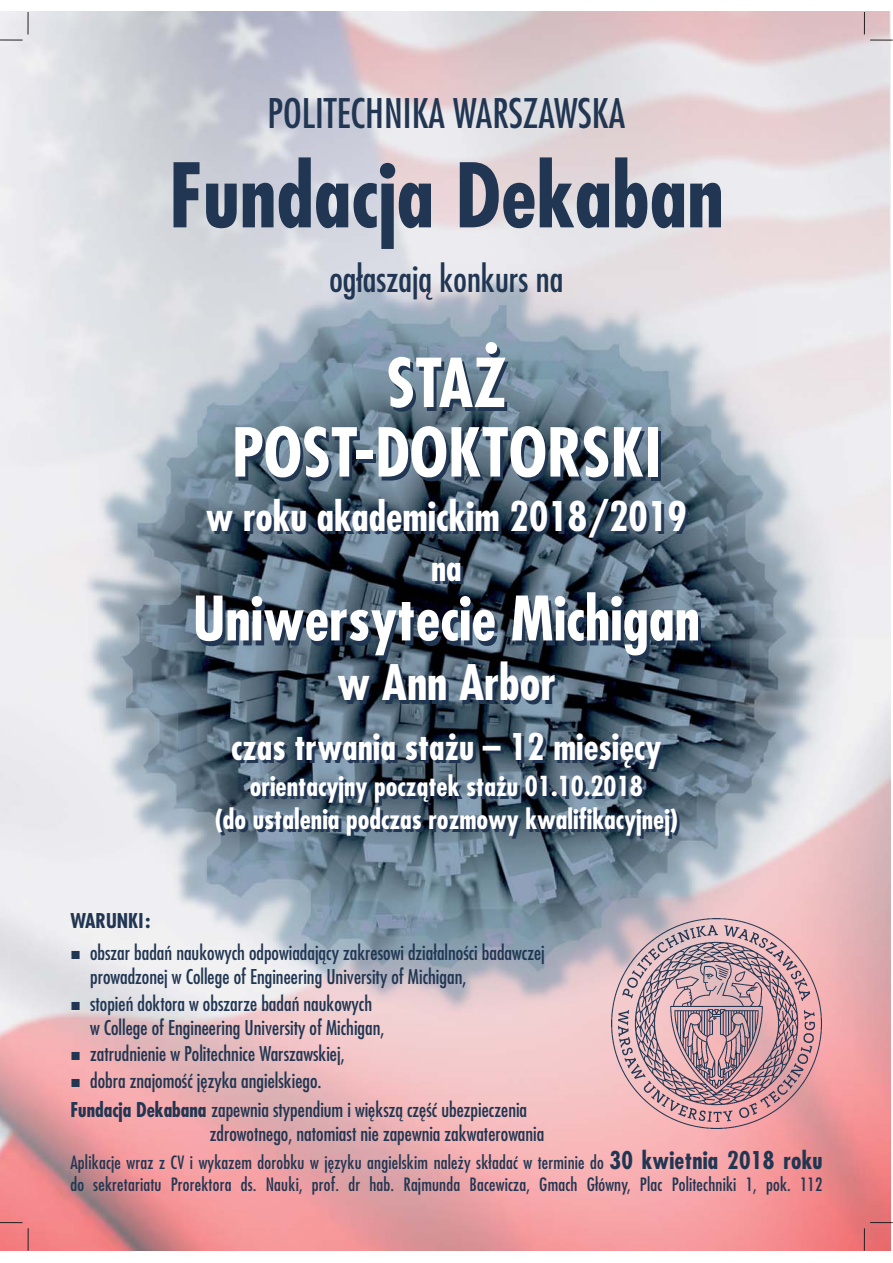
<style>
.page{position:relative;width:893px;height:1263px;background:#fff}
.page>*{position:absolute;margin:0;border:0;box-sizing:border-box;transform-origin:0 0}
.t1{font:700 86.4px "Fujiyama";color:#213652}
.t2{font:700 65.55px/69.6px "Fujiyama";color:#fff;text-align:center}
.t3{font:700 59.55px "Fujiyama";color:#fff}
.t4{font:700 47.7px "Fujiyama";color:#fff}
.t5{font:700 39.75px "Fujiyama";color:#fff}
.t6{font:39.75px "Fujiyama";color:#213652}
.t7{font:700 35.7px "Fujiyama";color:#fff}
.t8{font:35.7px "Fujiyama";color:#213652}
.t9{font:700 26.85px/32.8px "Fujiyama";color:#fff;text-align:center}
.t10{font:19.8px/23.9px "Fujiyama";color:#213652}
.t11{font:700 19.8px "Fujiyama";color:#213652}
.t12{font:17.85px/21.9px "Fujiyama";letter-spacing:.01em;color:#213652}
.s1{font-weight:700}
.s2{font-weight:700;font-size:23.85px}
</style>
<div class="page">
<img style="left:0;top:12px;width:890px;height:1239px">
<svg style="left:864px;top:12px;width:1px;height:22px"></svg>
<svg style="left:870px;top:40px;width:23px;height:1px"></svg>
<svg style="left:28px;top:12px;width:1px;height:22px"></svg>
<svg style="left:0;top:40px;width:23px;height:1px"></svg>
<svg style="left:864px;top:1222px;width:29px;height:29px"></svg>
<svg style="left:0;top:1222px;width:29px;height:29px"></svg>
<img style="left:612px;top:918px;width:210px;height:210px">
<svg style="left:72px;top:951px;width:8px;height:8px"></svg>
<svg style="left:72px;top:1002px;width:8px;height:8px"></svg>
<svg style="left:72px;top:1052px;width:8px;height:8px"></svg>
<svg style="left:72px;top:1079px;width:8px;height:8px"></svg>
<h3 class="t6" style="left:267px;top:95px;width:359px">POLITECHNIKA WARSZAWSKA</h3>
<h1 class="t1" style="left:169px;top:158px;width:556px">Fundacja Dekaban</h1>
<h3 class="t8" style="left:329px;top:262px;width:235px">ogłaszają konkurs na</h3>
<h2 class="t2" style="left:232px;top:354px;width:430px">STAŻ<br>POST-DOKTORSKI</h2>
<h3 class="t5" style="left:206px;top:499px;width:483px">w roku akademickim 2018/2019</h3>
<h3 class="t7" style="left:431px;top:552px;width:32px">na</h3>
<h3 class="t3" style="left:193px;top:592px;width:508px">Uniwersytecie Michigan</h3>
<h3 class="t4" style="left:337px;top:662px;width:220px">w Ann Arbor</h3>
<h3 class="t7" style="left:231px;top:731px;width:432px">czas trwania stażu – 12 miesięcy</h3>
<h3 class="t9" style="left:215px;top:772px;width:465px">orientacyjny początek stażu 01.10.2018<br>(do ustalenia podczas rozmowy kwalifikacyjnej)</h3>
<p class="t11" style="left:70px;top:912px;width:81px">WARUNKI:</p>
<p class="t10" style="left:90px;top:942px;width:456px">obszar badań naukowych odpowiadający zakresowi działalności badawczej prowadzonej w College of Engineering University of Michigan,</p>
<p class="t10" style="left:90px;top:993px;width:296px">stopień doktora w obszarze badań naukowych w College of Engineering University of Michigan,</p>
<p class="t10" style="left:90px;top:1042px;width:256px;line-height:26.7px">zatrudnienie w Politechnice Warszawskiej, dobra znajomość języka angielskiego.</p>
<p class="t10" style="left:210px;top:1100px;width:336px;text-indent:-139px"><span class="s1">Fundacja Dekabana</span> zapewnia stypendium i większą część ubezpieczenia zdrowotnego, natomiast nie zapewnia zakwaterowania</p>
<p class="t12" style="left:70px;top:1153px;width:753px">Aplikacje wraz z CV i wykazem dorobku w języku angielskim należy składać w terminie do <span class="s2">30 kwietnia 2018 roku </span>do sekretariatu Prorektora ds. Nauki, prof. dr hab. Rajmunda Bacewicza, Gmach Główny, Plac Politechniki 1, pok. 112</p>
</div>
